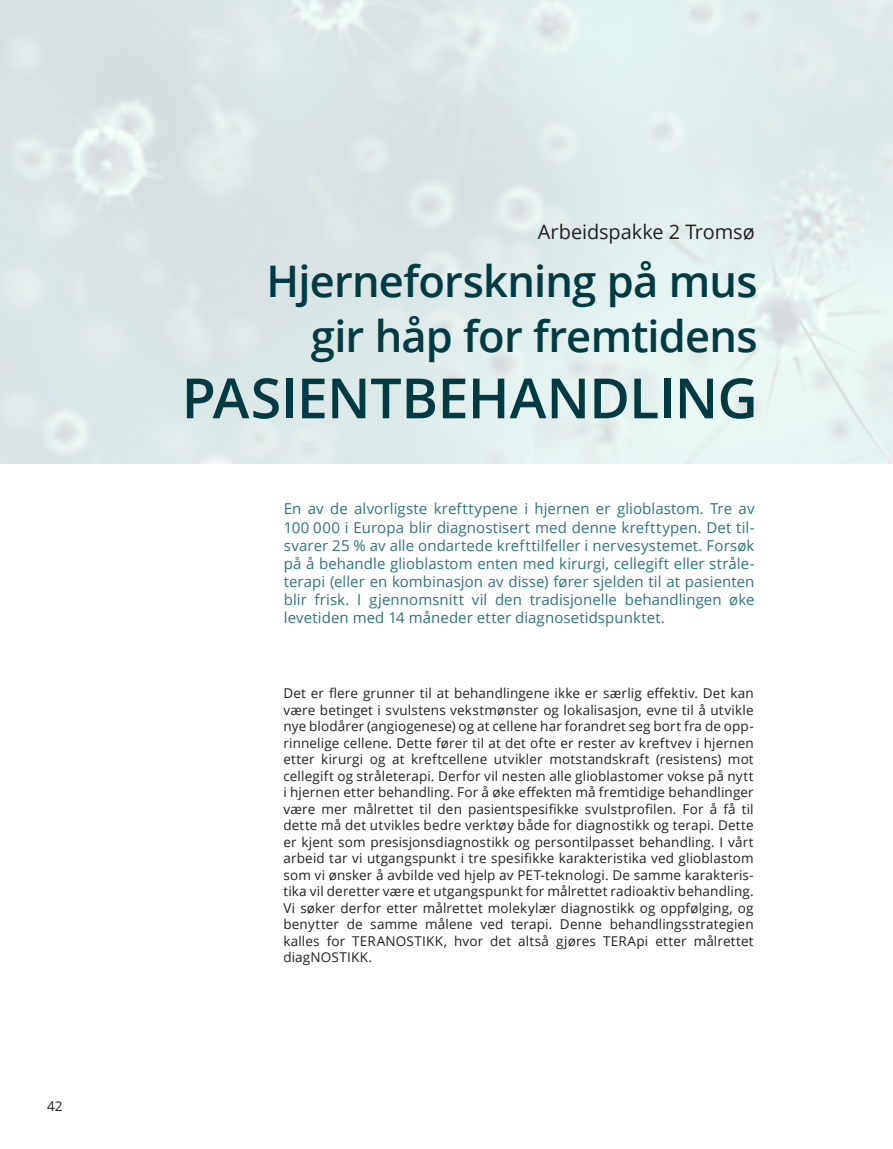
<style>
.page{position:relative;width:893px;height:1149px;background:#fff}
.page>*{position:absolute;margin:0;border:0;box-sizing:border-box;transform-origin:0 0}
.WP_Overskrift{font:600 55.5px "Open Sans";letter-spacing:-.01em;color:#003b44}
.WP_Overskrift-2{font:600 43.5px/55.1px "Open Sans";letter-spacing:-.02em;color:#003b44;text-align:right}
.WP_By{font:19.95px "Open Sans";letter-spacing:-.005em;color:#231f20}
.WP_Ingress{font:15px/18px "Open Sans";letter-spacing:.005em;color:#2e7578;text-align:justify}
.Brødtekst{font:13.5px/16.5px "Open Sans";letter-spacing:.01em;color:#231f20;text-align:justify}
</style>
<div class="page">
<p class="Brødtekst" style="left:47px;top:1097px;width:17px">42</p>
<p class="WP_By" style="left:538px;top:218px;width:219px">Arbeidspakke 2 Tromsø</p>
<p class="WP_Overskrift-2" style="left:267px;top:253px;width:493px">Hjerneforskning på mus gir håp for fremtidens</p>
<p class="WP_Overskrift" style="left:182px;top:360px;width:578px">PASIENTBEHANDLING</p>
<p class="WP_Ingress" style="left:284px;top:499px;width:472px">En av de alvorligste krefttypene i hjernen er glioblastom. Tre av 100 000 i Europa blir diagnostisert med denne krefttypen. Det til&shy;svarer 25 % av alle ondartede krefttilfeller i nervesystemet. Forsøk på å behandle glioblastom enten med kirurgi, cellegift eller stråle&shy;terapi (eller en kombinasjon av disse) fører sjelden til at pasienten blir frisk. I gjennomsnitt vil den tradisjonelle behandlingen øke levetiden med 14 måneder etter diagnosetidspunktet.</p>
<p class="Brødtekst" style="left:283px;top:684px;width:472px">Det er flere grunner til at behandlingene ikke er særlig effektiv. Det kan være betinget i svulstens vekstmønster og lokalisasjon, evne til å utvikle nye blodårer (angiogenese) og at cellene har forandret seg bort fra de opp&shy;rinnelige cellene. Dette fører til at det ofte er rester av kreftvev i hjernen etter kirurgi og at kreftcellene utvikler motstandskraft (resistens) mot cellegift og stråleterapi. Derfor vil nesten alle glioblastomer vokse på nytt i hjernen etter behandling. For å øke effekten må fremtidige behandlinger være mer målrettet til den pasientspesifikke svulstprofilen. For å få til dette må det utvikles bedre verktøy både for diagnostikk og terapi. Dette er kjent som presisjonsdiagnostikk og persontilpasset behandling. I vårt arbeid tar vi utgangspunkt i tre spesifikke karakteristika ved glioblastom som vi ønsker å avbilde ved hjelp av PET-teknologi. De samme karakteris&shy;tika vil deretter være et utgangspunkt for målrettet radioaktiv behandling.<br>Vi søker derfor etter målrettet molekylær diagnostikk og oppfølging, og benytter de samme målene ved terapi. Denne behandlingsstrategien kalles for TERANOSTIKK, hvor det altså gjøres TERApi etter målrettet diagNOSTIKK.</p>
</div>
